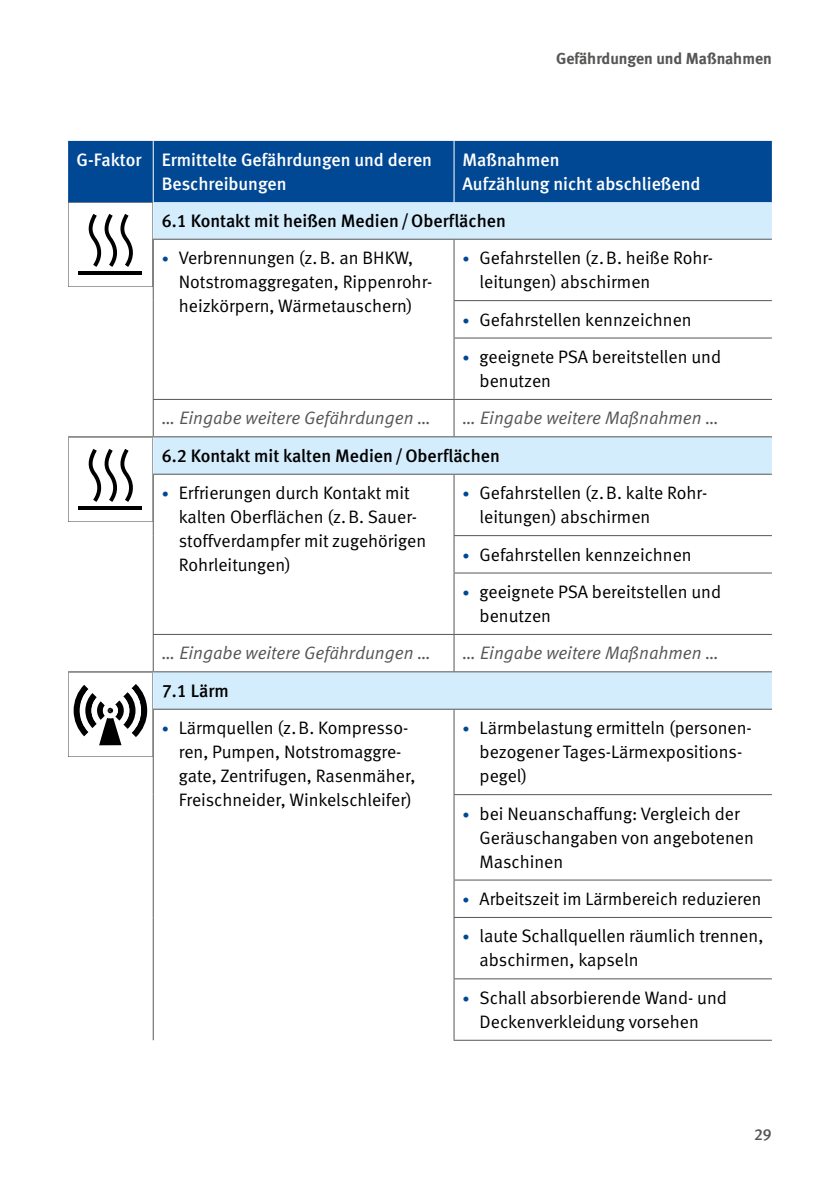
<style>
.page{position:relative;width:840px;height:1191px;background:#fff}
.page>*{position:absolute;margin:0;border:0;box-sizing:border-box;transform-origin:0 0}
.t1{font:18px/24px "DGUV Meta";color:#000}
.Tabellen_und_Graphen_TI_grau_kursiv{font:italic 18px "DGUV Meta";color:#565655}
.t2{font:500 18px/24px "DGUV Meta";color:#fff}
.Tabellen_und_Graphen_TI_medium{font:500 18px "DGUV Meta";color:#000}
.t3{font:700 16px "DGUV Meta";color:#565655}
.t4{font:500 16px "DGUV Meta";color:#565655}
.s1{font-size:14px;color:#004893}
</style>
<div class="page">
<div style="left:68px;top:141px;width:703px;height:61px;background:#004893"></div>
<svg style="left:153px;top:202px;width:618px;height:506px"></svg>
<hr style="left:153px;top:141px;width:1px;height:61px;background:#fff">
<hr style="left:453px;top:141px;width:1px;height:61px;background:#fff">
<hr style="left:153px;top:240px;width:1px;height:61px;background:#565655">
<hr style="left:453px;top:240px;width:1px;height:60px;background:#565655">
<hr style="left:153px;top:301px;width:1px;height:37px;background:#565655">
<hr style="left:453px;top:300px;width:318px;height:1px;background:#565655">
<hr style="left:453px;top:301px;width:1px;height:36px;background:#565655">
<hr style="left:153px;top:338px;width:1px;height:61px;background:#565655">
<hr style="left:453px;top:337px;width:318px;height:1px;background:#565655">
<hr style="left:453px;top:338px;width:1px;height:61px;background:#565655">
<hr style="left:153px;top:400px;width:1px;height:36px;background:#565655">
<hr style="left:453px;top:400px;width:1px;height:36px;background:#565655">
<hr style="left:153px;top:475px;width:1px;height:60px;background:#565655">
<hr style="left:453px;top:475px;width:1px;height:60px;background:#565655">
<hr style="left:153px;top:535px;width:1px;height:38px;background:#565655">
<hr style="left:453px;top:535px;width:318px;height:1px;background:#565655">
<hr style="left:453px;top:536px;width:1px;height:36px;background:#565655">
<hr style="left:153px;top:573px;width:1px;height:61px;background:#565655">
<hr style="left:453px;top:572px;width:318px;height:1px;background:#565655">
<hr style="left:453px;top:573px;width:1px;height:61px;background:#565655">
<hr style="left:153px;top:635px;width:1px;height:36px;background:#565655">
<hr style="left:453px;top:635px;width:1px;height:36px;background:#565655">
<hr style="left:153px;top:671px;width:301px;height:1px;background:#565655">
<hr style="left:454px;top:671px;width:317px;height:1px;background:#565655">
<hr style="left:153px;top:709px;width:1px;height:85px;background:#565655">
<hr style="left:453px;top:709px;width:1px;height:85px;background:#565655">
<hr style="left:153px;top:794px;width:1px;height:86px;background:#565655">
<hr style="left:453px;top:794px;width:318px;height:1px;background:#565655">
<hr style="left:453px;top:795px;width:1px;height:84px;background:#565655">
<hr style="left:153px;top:880px;width:1px;height:37px;background:#565655">
<hr style="left:453px;top:879px;width:318px;height:1px;background:#565655">
<hr style="left:453px;top:880px;width:1px;height:37px;background:#565655">
<hr style="left:153px;top:917px;width:1px;height:61px;background:#565655">
<hr style="left:453px;top:917px;width:318px;height:1px;background:#565655">
<hr style="left:453px;top:918px;width:1px;height:60px;background:#565655">
<hr style="left:153px;top:978px;width:1px;height:62px;background:#565655">
<hr style="left:453px;top:978px;width:318px;height:1px;background:#565655">
<hr style="left:453px;top:979px;width:1px;height:60px;background:#565655">
<hr style="left:453px;top:1039px;width:318px;height:1px;background:#565655">
<hr style="left:153px;top:239px;width:301px;height:1px;background:#565655">
<hr style="left:454px;top:239px;width:317px;height:1px;background:#565655">
<hr style="left:153px;top:399px;width:301px;height:1px;background:#565655">
<hr style="left:454px;top:399px;width:317px;height:1px;background:#565655">
<hr style="left:153px;top:436px;width:301px;height:1px;background:#565655">
<hr style="left:454px;top:436px;width:317px;height:1px;background:#565655">
<hr style="left:68px;top:436px;width:85px;height:1px;background:#565655">
<hr style="left:153px;top:474px;width:301px;height:1px;background:#565655">
<hr style="left:454px;top:474px;width:317px;height:1px;background:#565655">
<hr style="left:153px;top:634px;width:301px;height:1px;background:#565655">
<hr style="left:454px;top:634px;width:317px;height:1px;background:#565655">
<hr style="left:454px;top:708px;width:317px;height:1px;background:#565655">
<hr style="left:68px;top:671px;width:85px;height:1px;background:#565655">
<hr style="left:153px;top:708px;width:301px;height:1px;background:#565655">
<svg style="left:68px;top:202px;width:85px;height:85px"></svg>
<svg style="left:68px;top:437px;width:85px;height:85px"></svg>
<svg style="left:68px;top:672px;width:85px;height:85px"></svg>
<p class="t3" style="left:556px;top:49px;width:217px">Gefährdungen und Maßnahmen</p>
<p class="t2" style="left:162px;top:148px;width:272px;text-indent:-85px">G-Faktor Ermittelte Gefährdungen und deren<br>Beschreibungen</p>
<p class="t2" style="left:462px;top:148px;width:239px">Maßnahmen<br>Aufzählung nicht abschließend</p>
<p class="Tabellen_und_Graphen_TI_medium" style="left:162px;top:210px;width:345px">6.1 Kontakt mit heißen Medien/Oberflächen</p>
<p class="t1" style="left:179px;top:246px;width:255px;text-indent:-17px"><span class="s1">•</span> Verbrennungen (z.B. an BHKW,<br>Notstromaggregaten, Rippenrohr&shy;heizkörpern, Wärmetauschern)</p>
<p class="t1" style="left:479px;top:246px;width:233px;text-indent:-17px"><span class="s1">•</span> Gefahrstellen (z.B. heiße Rohr&shy;leitungen) abschirmen</p>
<p class="t1" style="left:462px;top:308px;width:231px"><span class="s1">•</span> Gefahrstellen kennzeichnen</p>
<p class="t1" style="left:479px;top:345px;width:243px;text-indent:-17px"><span class="s1">•</span> geeignete PSA bereitstellen und benutzen</p>
<p class="Tabellen_und_Graphen_TI_grau_kursiv" style="left:162px;top:408px;width:271px">… Eingabe weitere Gefährdungen …</p>
<p class="Tabellen_und_Graphen_TI_grau_kursiv" style="left:462px;top:408px;width:258px">… Eingabe weitere Maßnahmen …</p>
<p class="Tabellen_und_Graphen_TI_medium" style="left:162px;top:445px;width:339px">6.2 Kontakt mit kalten Medien/Oberflächen</p>
<p class="t1" style="left:179px;top:481px;width:249px;text-indent:-17px"><span class="s1">•</span> Erfrierungen durch Kontakt mit kalten Oberflächen (z.B. Sauer&shy;stoffverdampfer mit zugehörigen<br>Rohrleitungen)</p>
<p class="t1" style="left:479px;top:481px;width:227px;text-indent:-17px"><span class="s1">•</span> Gefahrstellen (z.B. kalte Rohr&shy;leitungen) abschirmen</p>
<p class="t1" style="left:462px;top:543px;width:231px"><span class="s1">•</span> Gefahrstellen kennzeichnen</p>
<p class="t1" style="left:479px;top:580px;width:243px;text-indent:-17px"><span class="s1">•</span> geeignete PSA bereitstellen und benutzen</p>
<p class="Tabellen_und_Graphen_TI_grau_kursiv" style="left:162px;top:642px;width:271px">… Eingabe weitere Gefährdungen …</p>
<p class="Tabellen_und_Graphen_TI_grau_kursiv" style="left:462px;top:642px;width:258px">… Eingabe weitere Maßnahmen …</p>
<p class="Tabellen_und_Graphen_TI_medium" style="left:162px;top:680px;width:69px">7.1 Lärm</p>
<p class="t1" style="left:179px;top:716px;width:238px;text-indent:-17px"><span class="s1">•</span> Lärmquellen (z.B. Kompresso&shy;ren, Pumpen, Notstromaggre&shy;gate, Zentrifugen, Rasenmäher,<br>Freischneider, Winkelschleifer)</p>
<p class="t1" style="left:479px;top:716px;width:273px;text-indent:-17px"><span class="s1">•</span> Lärmbelastung ermitteln (personen&shy;bezogener Tages-Lärmexpositions&shy;pegel)</p>
<p class="t1" style="left:479px;top:801px;width:276px;text-indent:-17px"><span class="s1">•</span> bei Neuanschaffung: Vergleich der<br>Geräuschangaben von angebotenen<br>Maschinen</p>
<p class="t1" style="left:462px;top:887px;width:300px"><span class="s1">•</span> Arbeitszeit im Lärmbereich reduzieren</p>
<p class="t1" style="left:479px;top:924px;width:285px;text-indent:-17px"><span class="s1">•</span> laute Schallquellen räumlich trennen, abschirmen, kapseln</p>
<p class="t1" style="left:479px;top:986px;width:249px;text-indent:-17px"><span class="s1">•</span> Schall absorbierende Wand- und<br>Deckenverkleidung vorsehen</p>
<p class="t4" style="left:753px;top:1124px;width:19px">29</p>
</div>
